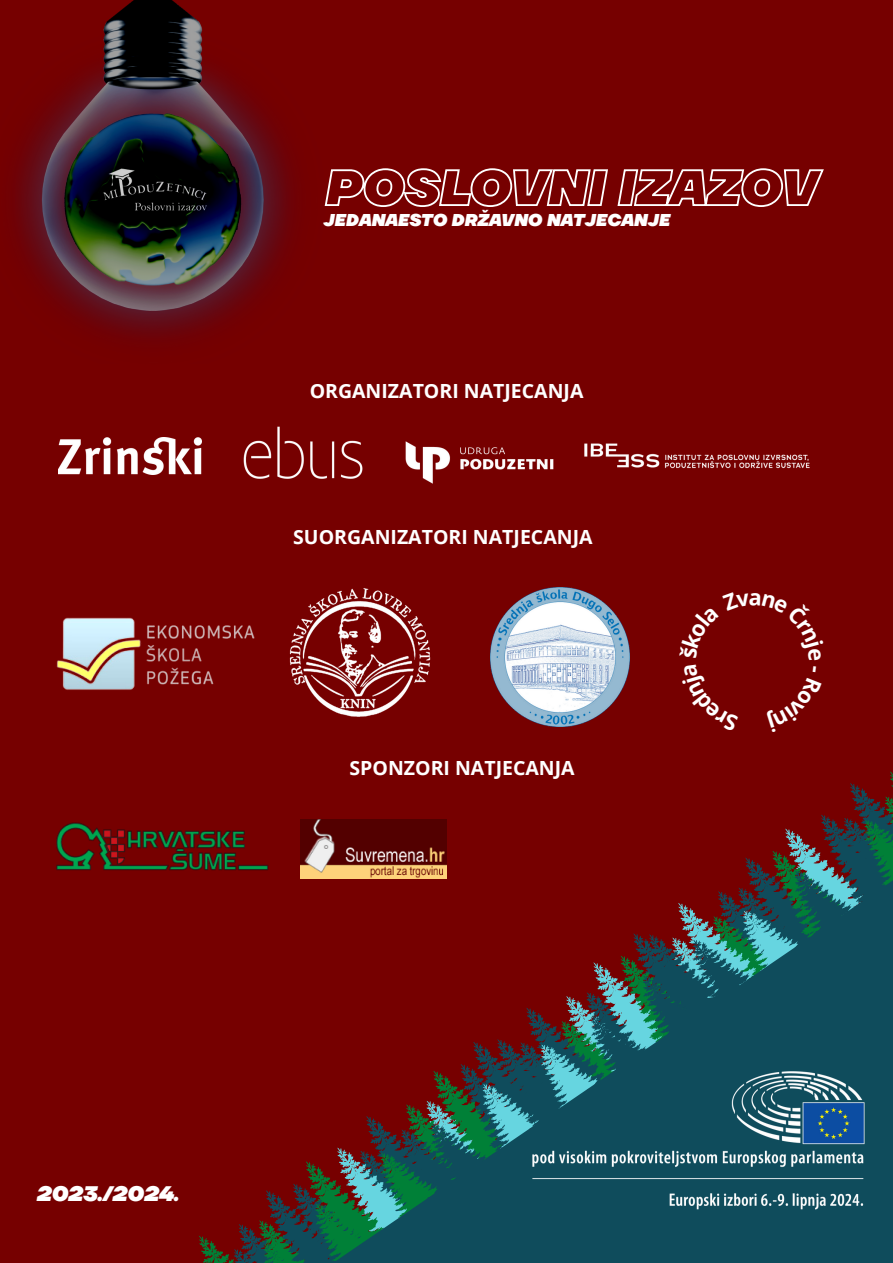
<style>
.page{position:relative;width:893px;height:1263px;background:#760000}
.page>*{position:absolute;margin:0;border:0;box-sizing:border-box;transform-origin:0 0}
.t1{font:italic 900 21px "TT Firs Neue";letter-spacing:-.02em;color:#fff}
.t2{font:700 19.5px "Open Sans";color:#fff}
.t3{font:italic 900 17.1px "TT Firs Neue";letter-spacing:-.02em;color:#fff}
</style>
<div class="page">
<img style="left:18px;top:0;width:271px;height:336px">
<svg style="left:199px;top:771px;width:694px;height:492px"></svg>
<img style="left:59px;top:437px;width:143px;height:37px">
<img style="left:243px;top:426px;width:111px;height:53px">
<svg style="left:270px;top:876px;width:623px;height:387px"></svg>
<img style="left:503px;top:1041px;width:390px;height:194px">
<img style="left:606px;top:443px;width:204px;height:26px">
<img style="left:354px;top:440px;width:252px;height:44px">
<img style="left:56px;top:814px;width:218px;height:64px">
<img style="left:300px;top:820px;width:147px;height:58px">
<svg style="left:324px;top:168px;width:500px;height:39px"></svg>
<img style="left:289px;top:588px;width:142px;height:129px">
<img style="left:491px;top:588px;width:139px;height:139px">
<img style="left:56px;top:617px;width:199px;height:73px">
<p class="t3" style="left:323px;top:210px;width:348px">JEDANAESTO DRŽAVNO NATJECANJE</p>
<p class="t2" style="left:310px;top:377px;width:275px">ORGANIZATORI NATJECANJA</p>
<p class="t2" style="left:293px;top:523px;width:301px">SUORGANIZATORI NATJECANJA</p>
<p class="t2" style="left:349px;top:754px;width:227px">SPONZORI NATJECANJA</p>
<p class="t1" style="left:36px;top:1181px;width:144px">2023./2024.</p>
</div>
